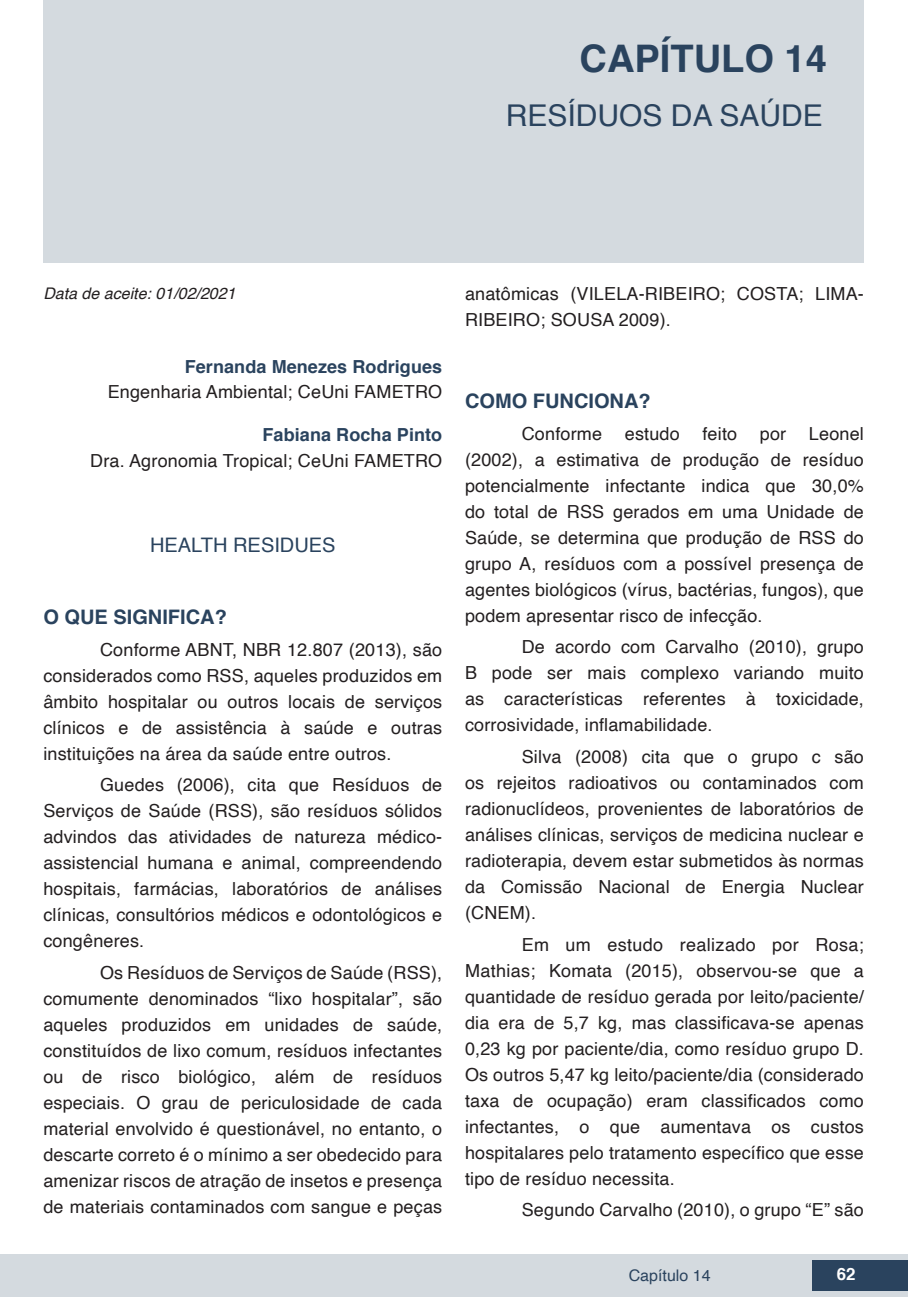
<style>
.page{position:relative;width:908px;height:1304px;background:#fff}
.page>*{position:absolute;margin:0;border:0;box-sizing:border-box;transform-origin:0 0}
.cap{font:700 38px "Helvetica";color:#2a435e}
.nome_artigos{font:30px "Helvetica";color:#2a435e}
.TITULOS{font:700 20px "Helvetica";color:#2a435e}
.título_Inglês{font:20px "Helvetica";color:#2a435e}
.txt{font:18px/26px "Helvetica";letter-spacing:.01em;color:#231f20;text-align:justify}
.info_autores{font:18px "Helvetica";letter-spacing:.01em;color:#231f20}
.nome_autores{font:700 18px "Helvetica";letter-spacing:.005em;color:#2a435e}
.t1{font:700 16.8px "Helvetica";color:#fff}
.t2{font:italic 16px "Helvetica";color:#231f20}
.t3{font:16px "Helvetica";color:#2a435e}
</style>
<div class="page">
<div style="left:0;top:1254px;width:906px;height:43px;background:#d4dadf"></div>
<div style="left:812px;top:1261px;width:95px;height:30px;background:#2a435e"></div>
<div style="left:43px;top:0;width:820px;height:263px;background:#d4dadf"></div>
<p class="cap" style="left:579px;top:28px;width:249px">CAPÍTULO 14</p>
<p class="nome_artigos" style="left:505px;top:93px;width:318px">RESÍDUOS DA SAÚDE</p>
<p class="t2" style="left:43px;top:280px;width:194px">Data de aceite: 01/02/2021</p>
<p class="nome_autores" style="left:185px;top:352px;width:259px">Fernanda Menezes Rodrigues</p>
<p class="info_autores" style="left:108px;top:378px;width:336px">Engenharia Ambiental; CeUni FAMETRO</p>
<p class="nome_autores" style="left:262px;top:421px;width:181px">Fabiana Rocha Pinto</p>
<p class="info_autores" style="left:90px;top:447px;width:353px">Dra. Agronomia Tropical; CeUni FAMETRO</p>
<p class="título_Inglês" style="left:150px;top:530px;width:187px">HEALTH RESIDUES</p>
<p class="TITULOS" style="left:43px;top:601px;width:185px">O QUE SIGNIFICA?</p>
<p class="txt" style="left:43px;top:637px;width:400px;text-indent:57px">Conforme ABNT, NBR 12.807 (2013), são considerados como RSS, aqueles produzidos em âmbito hospitalar ou outros locais de serviços clínicos e de assistência à saúde e outras instituições na área da saúde entre outros.</p>
<p class="txt" style="left:43px;top:773px;width:400px;text-indent:57px">Guedes (2006), cita que Resíduos de Serviços de Saúde (RSS), são resíduos sólidos advindos das atividades de natureza médico&shy;assistencial humana e animal, compreendendo hospitais, farmácias, laboratórios de análises clínicas, consultórios médicos e odontológicos e congêneres.</p>
<p class="txt" style="left:43px;top:960px;width:400px;text-indent:57px">Os Resíduos de Serviços de Saúde (RSS), comumente denominados “lixo hospitalar”, são aqueles produzidos em unidades de saúde, constituídos de lixo comum, resíduos infectantes ou de risco biológico, além de resíduos especiais. O grau de periculosidade de cada material envolvido é questionável, no entanto, o descarte correto é o mínimo a ser obedecido para amenizar riscos de atração de insetos e presença de materiais contaminados com sangue e peças</p>
<p class="txt" style="left:465px;top:281px;width:400px">anatômicas (VILELA-RIBEIRO; COSTA; LIMA-<br>RIBEIRO; SOUSA 2009).</p>
<p class="TITULOS" style="left:465px;top:385px;width:187px">COMO FUNCIONA?</p>
<p class="txt" style="left:521px;top:421px;width:82px">Conforme</p>
<p class="txt" style="left:624px;top:421px;width:56px">estudo</p>
<p class="txt" style="left:702px;top:421px;width:36px">feito</p>
<p class="txt" style="left:759px;top:421px;width:28px">por</p>
<p class="txt" style="left:465px;top:421px;width:400px;text-indent:344px">Leonel (2002), a estimativa de produção de resíduo potencialmente infectante indica que 30,0% do total de RSS gerados em uma Unidade de Saúde, se determina que produção de RSS do grupo A, resíduos com a possível presença de agentes biológicos (vírus, bactérias, fungos), que podem apresentar risco de infecção.</p>
<p class="txt" style="left:465px;top:635px;width:400px;text-indent:57px">De acordo com Carvalho (2010), grupo B pode ser mais complexo variando muito as características referentes à toxicidade, corrosividade, inflamabilidade.</p>
<p class="txt" style="left:465px;top:744px;width:400px;text-indent:57px">Silva (2008) cita que o grupo c são os rejeitos radioativos ou contaminados com radionuclídeos, provenientes de laboratórios de análises clínicas, serviços de medicina nuclear e radioterapia, devem estar submetidos às normas da Comissão Nacional de Energia Nuclear (CNEM).</p>
<p class="txt" style="left:465px;top:932px;width:400px;text-indent:57px">Em um estudo realizado por Rosa; Mathias; Komata (2015), observou-se que a quantidade de resíduo gerada por leito/paciente/ dia era de 5,7 kg, mas classificava-se apenas 0,23 kg por paciente/dia, como resíduo grupo D.<br>Os outros 5,47 kg leito/paciente/dia (considerado taxa de ocupação) eram classificados como infectantes, o que aumentava os custos hospitalares pelo tratamento específico que esse tipo de resíduo necessita.</p>
<p class="txt" style="left:521px;top:1198px;width:343px">Segundo Carvalho (2010), o grupo “E” são</p>
<p class="t3" style="left:628px;top:1263px;width:83px">Capítulo 14</p>
<p class="t1" style="left:836px;top:1261px;width:20px">62</p>
</div>
